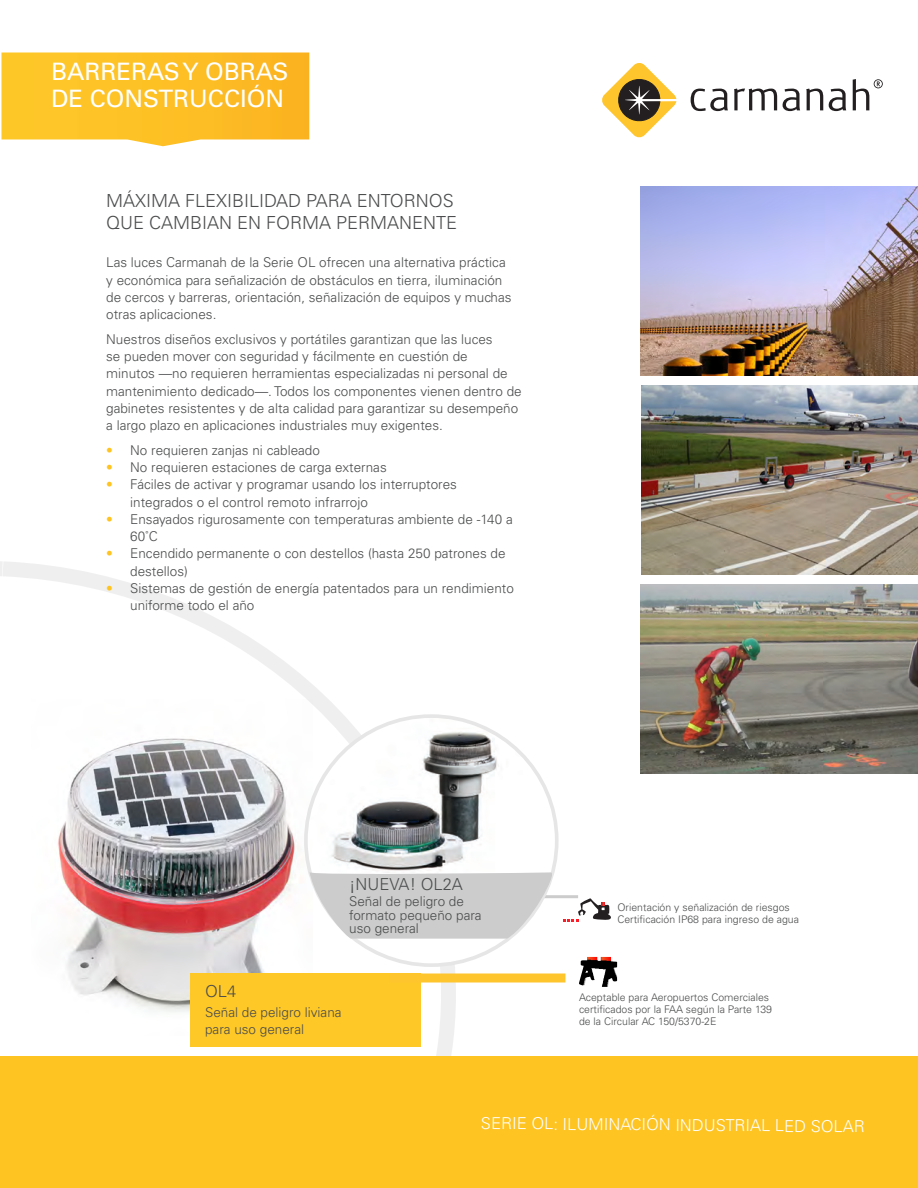
<style>
.page{position:relative;width:918px;height:1188px;background:#fff}
.page>*{position:absolute;margin:0;border:0;box-sizing:border-box;transform-origin:0 0}
.t1{font:24px "Univers LT Std";color:#fff}
.Body-Intro{font:300 18px "Univers LT Std";color:#4b4c4d}
.Body_intro_paragraph{font:300 16.5px "Univers LT Std";color:#fff}
.Body_intro_paragraph-2{font:300 16.5px "Univers LT Std";color:#4b4c4d}
.Body{font:300 13.5px/17.2px "Univers LT Std";color:#4b4c4d}
.Body-2{font:300 10.5px/12px "Univers LT Std";color:#4b4c4d}
.s1{color:#fec422}
</style>
<div class="page">
<svg style="left:0;top:561px;width:1px;height:627px"></svg>
<svg style="left:1px;top:561px;width:457px;height:495px"></svg>
<div style="left:190px;top:974px;width:231px;height:73px;background:#fec827"></div>
<img style="left:641px;top:386px;width:277px;height:188px">
<img style="left:640px;top:186px;width:278px;height:190px">
<div style="left:1px;top:1056px;width:917px;height:132px;background:#fec422"></div>
<svg style="left:2px;top:52px;width:307px;height:94px;background:#fdc333"></svg>
<img style="left:640px;top:584px;width:278px;height:189px">
<div style="left:306px;top:716px;width:251px;height:249px;background:#fff;border-radius:50%"></div>
<img style="left:310px;top:716px;width:213px;height:156px">
<svg style="left:602px;top:63px;width:74px;height:74px"></svg>
<svg style="left:691px;top:89px;width:37px;height:22px"></svg>
<svg style="left:734px;top:89px;width:43px;height:21px"></svg>
<svg style="left:783px;top:89px;width:17px;height:22px"></svg>
<svg style="left:806px;top:89px;width:17px;height:21px"></svg>
<svg style="left:829px;top:89px;width:17px;height:22px"></svg>
<svg style="left:853px;top:79px;width:30px;height:31px"></svg>
<div style="left:389px;top:974px;width:176px;height:8px;background:#ffc52d"></div>
<img style="left:579px;top:957px;width:38px;height:30px">
<svg style="left:310px;top:872px;width:301px;height:67px"></svg>
<h1 class="t1" style="left:51px;top:57px;width:239px">BARRERAS Y OBRAS</h1>
<h1 class="t1" style="left:51px;top:84px;width:234px">DE CONSTRUCCIÓN</h1>
<p class="Body-Intro" style="left:106px;top:190px;width:349px">MÁXIMA FLEXIBILIDAD PARA ENTORNOS</p>
<p class="Body-Intro" style="left:106px;top:211px;width:353px">QUE CAMBIAN EN FORMA PERMANENTE</p>
<p class="Body" style="left:106px;top:254px;width:407px">Las luces Carmanah de la Serie OL ofrecen una alternativa práctica y económica para señalización de obstáculos en tierra, iluminación de cercos y barreras, orientación, señalización de equipos y muchas otras aplicaciones.</p>
<p class="Body" style="left:106px;top:331px;width:417px">Nuestros diseños exclusivos y portátiles garantizan que las luces<br>se pueden mover con seguridad y fácilmente en cuestión de<br>minutos —no requieren herramientas especializadas ni personal de mantenimiento dedicado—. Todos los componentes vienen dentro de gabinetes resistentes y de alta calidad para garantizar su desempeño a largo plazo en aplicaciones industriales muy exigentes.</p>
<p class="Body" style="left:106px;top:442px;width:215px"><span class="s1">•</span> No requieren zanjas ni cableado</p>
<p class="Body" style="left:106px;top:459px;width:282px"><span class="s1">•</span> No requieren estaciones de carga externas</p>
<p class="Body" style="left:130px;top:476px;width:328px;text-indent:-24px"><span class="s1">•</span> Fáciles de activar y programar usando los interruptores integrados o el control remoto infrarrojo</p>
<p class="Body" style="left:130px;top:511px;width:384px;text-indent:-24px"><span class="s1">•</span> Ensayados rigurosamente con temperaturas ambiente de -140 a<br>60˚C</p>
<p class="Body" style="left:130px;top:545px;width:377px;text-indent:-24px"><span class="s1">•</span> Encendido permanente o con destellos (hasta 250 patrones de destellos)</p>
<p class="Body" style="left:130px;top:580px;width:385px;text-indent:-24px"><span class="s1">•</span> Sistemas de gestión de energía patentados para un rendimiento uniforme todo el año</p>
<p class="Body_intro_paragraph-2" style="left:349px;top:874px;width:115px">¡NUEVA! OL2A</p>
<p class="Body" style="left:349px;top:895px;width:134px;line-height:13.5px">Señal de peligro de formato pequeño para uso general</p>
<p class="Body_intro_paragraph-2" style="left:205px;top:982px;width:33px">OL4</p>
<p class="Body" style="left:205px;top:1004px;width:138px">Señal de peligro liviana para uso general</p>
<p class="Body-2" style="left:617px;top:901px;width:183px">Orientación y señalización de riesgos<br>Certificación IP68 para ingreso de agua</p>
<p class="Body-2" style="left:579px;top:992px;width:195px">Aceptable para Aeropuertos Comerciales certificados por la FAA según la Parte 139 de la Circular AC 150/5370-2E</p>
<p class="Body_intro_paragraph" style="left:481px;top:1112px;width:385px;rotate:1deg">SERIE OL: ILUMINACIÓN INDUSTRIAL LED SOLAR</p>
</div>
